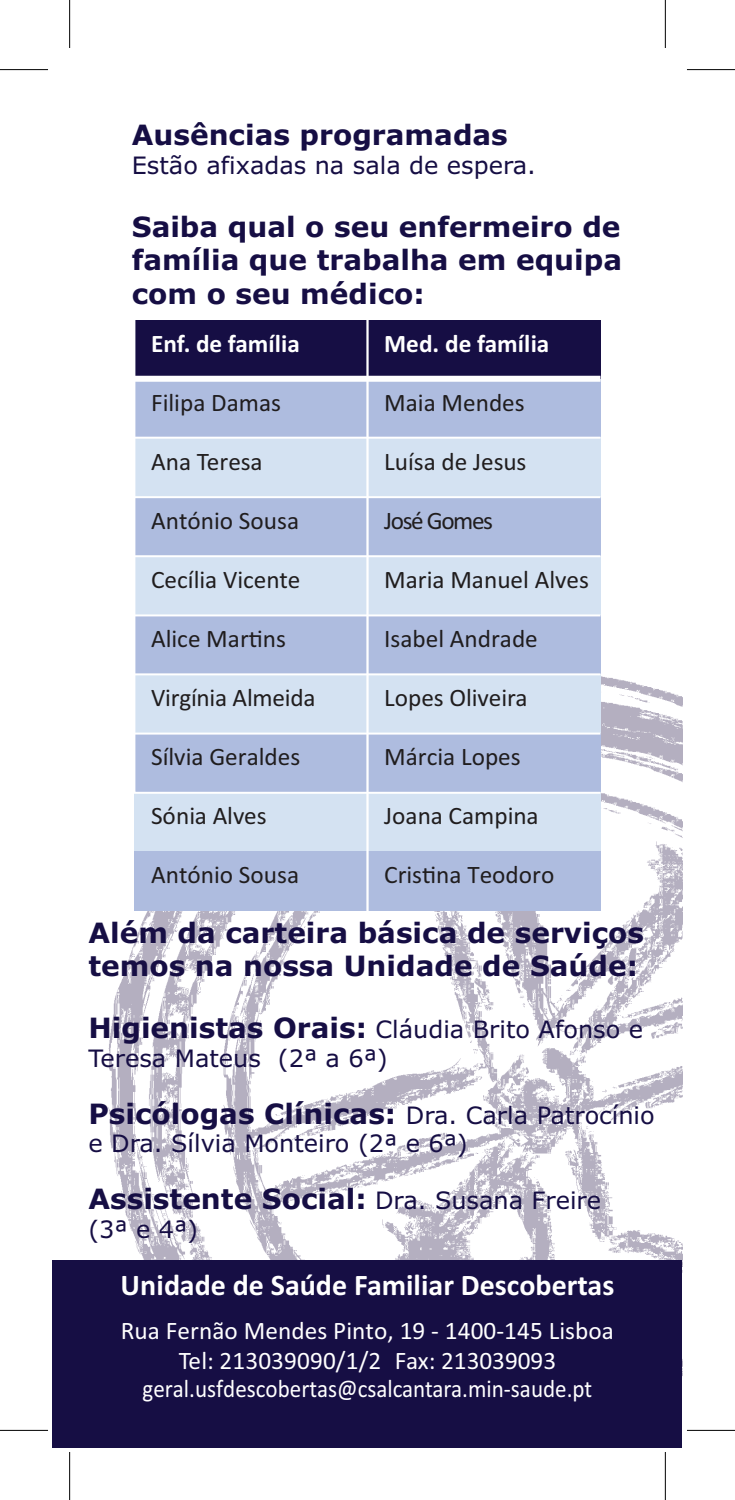
<style>
.page{position:relative;width:735px;height:1500px;background:#fff}
.page>*{position:absolute;margin:0;border:0;box-sizing:border-box;transform-origin:0 0}
.t1{font:700 30px "Calibri";color:#fff}
.t2{font:700 28px/33.6px "Verdana";color:#160e44;text-align:justify}
.t3{font:25.2px "Calibri";color:#201d1e}
.t4{font:25.2px/30.4px "Calibri";color:#fff;text-align:center}
.t5{font:25.2px "Calibri";color:#fff;scale:.91 1}
.t6{font:700 25.2px "Calibri";color:#fff}
.t7{font:25.2px "Calibri";letter-spacing:-.055em;color:#201d1e}
.t8{font:24px/28.8px "Verdana";color:#160e44}
.s1{font-weight:700;font-size:28px}
.s2{font-weight:400;font-size:24px}
</style>
<div class="page">
<img style="left:109px;top:676px;width:573px;height:584px">
<hr style="left:69px;top:0;width:1px;height:48px;background:#000">
<hr style="left:69px;top:1452px;width:1px;height:48px;background:#000">
<hr style="left:665px;top:0;width:1px;height:48px;background:#000">
<hr style="left:665px;top:1452px;width:1px;height:48px;background:#000">
<hr style="left:0;top:69px;width:48px;height:1px;background:#000">
<hr style="left:686px;top:69px;width:48px;height:1px;background:#000">
<hr style="left:0;top:1430px;width:48px;height:1px;background:#000">
<hr style="left:686px;top:1430px;width:48px;height:1px;background:#000">
<div style="left:53px;top:1260px;width:629px;height:187px;background:#160e44"></div>
<div style="left:134px;top:792px;width:233px;height:59px;background:#d4e2f2"></div>
<div style="left:367px;top:792px;width:233px;height:59px;background:#d4e2f2"></div>
<div style="left:134px;top:851px;width:233px;height:59px;background:#aebcdf"></div>
<div style="left:367px;top:851px;width:233px;height:59px;background:#aebcdf"></div>
<hr style="left:366px;top:320px;width:2px;height:595px;background:#fff">
<svg style="left:132px;top:320px;width:470px;height:475px;background:#afb9d5"></svg>
<p class="t2" style="left:132px;top:119px;width:377px">Ausências programadas</p>
<p class="t8" style="left:132px;top:153px;width:405px">Estão afixadas na sala de espera.</p>
<p class="t2" style="left:132px;top:210px;width:492px">Saiba qual o seu enfermeiro de família que trabalha em equipa com o seu médico:</p>
<p class="t6" style="left:151px;top:328px;width:150px">Enf. de família</p>
<p class="t6" style="left:384px;top:328px;width:167px">Med. de família</p>
<p class="t3" style="left:151px;top:394px;width:131px">Filipa Damas</p>
<p class="t3" style="left:384px;top:394px;width:142px">Maia Mendes</p>
<p class="t3" style="left:151px;top:453px;width:113px">Ana Teresa</p>
<p class="t3" style="left:384px;top:453px;width:144px">Luísa de Jesus</p>
<p class="t3" style="left:151px;top:512px;width:149px">António Sousa</p>
<p class="t7" style="left:384px;top:512px;width:110px">José Gomes</p>
<p class="t3" style="left:151px;top:571px;width:151px">Cecília Vicente</p>
<p class="t3" style="left:384px;top:571px;width:206px">Maria Manuel Alves</p>
<p class="t3" style="left:151px;top:630px;width:136px">Alice Mar-ns</p>
<p class="t3" style="left:384px;top:630px;width:155px">Isabel Andrade</p>
<p class="t3" style="left:151px;top:689px;width:166px">Virgínia Almeida</p>
<p class="t3" style="left:384px;top:689px;width:145px">Lopes Oliveira</p>
<p class="t3" style="left:151px;top:748px;width:151px">Sílvia Geraldes</p>
<p class="t3" style="left:384px;top:748px;width:138px">Márcia Lopes</p>
<p class="t3" style="left:151px;top:807px;width:117px">Sónia Alves</p>
<p class="t3" style="left:384px;top:807px;width:156px">Joana Campina</p>
<p class="t3" style="left:151px;top:866px;width:149px">António Sousa</p>
<p class="t3" style="left:384px;top:866px;width:171px">Cris-na Teodoro</p>
<p class="t2" style="left:88px;top:916px;width:557px">Além da carteira básica de serviços temos na nossa Unidade de Saúde:</p>
<p class="t8" style="left:88px;top:1017px;width:556px"><span class="s1">Higienistas Orais:</span> Cláudia Brito Afonso e<br>Teresa Mateus (2ª a 6ª)</p>
<p class="t2" style="left:88px;top:1097px;width:567px">Psicólogas Clínicas: <span class="s2">Dra. Carla Patrocínio</span></p>
<p class="t8" style="left:88px;top:1131px;width:381px">e Dra. Sílvia Monteiro (2ª e 6ª)</p>
<p class="t2" style="left:88px;top:1183px;width:514px">Assistente Social: <span class="s2">Dra. Susana Freire</span></p>
<p class="t8" style="left:88px;top:1217px;width:111px">(3ª e 4ª)</p>
<p class="t1" style="left:120px;top:1267px;width:495px">Unidade de Saúde Familiar Descobertas</p>
<p class="t4" style="left:121px;top:1317px;width:495px">Rua Fernão Mendes Pinto, 19 - 1400-145 Lisboa<br>Tel: 213039090/1/2 Fax: 213039093</p>
<p class="t5" style="left:142px;top:1380px;width:496px">geral.usfdescobertas@csalcantara.min-saude.pt</p>
</div>
